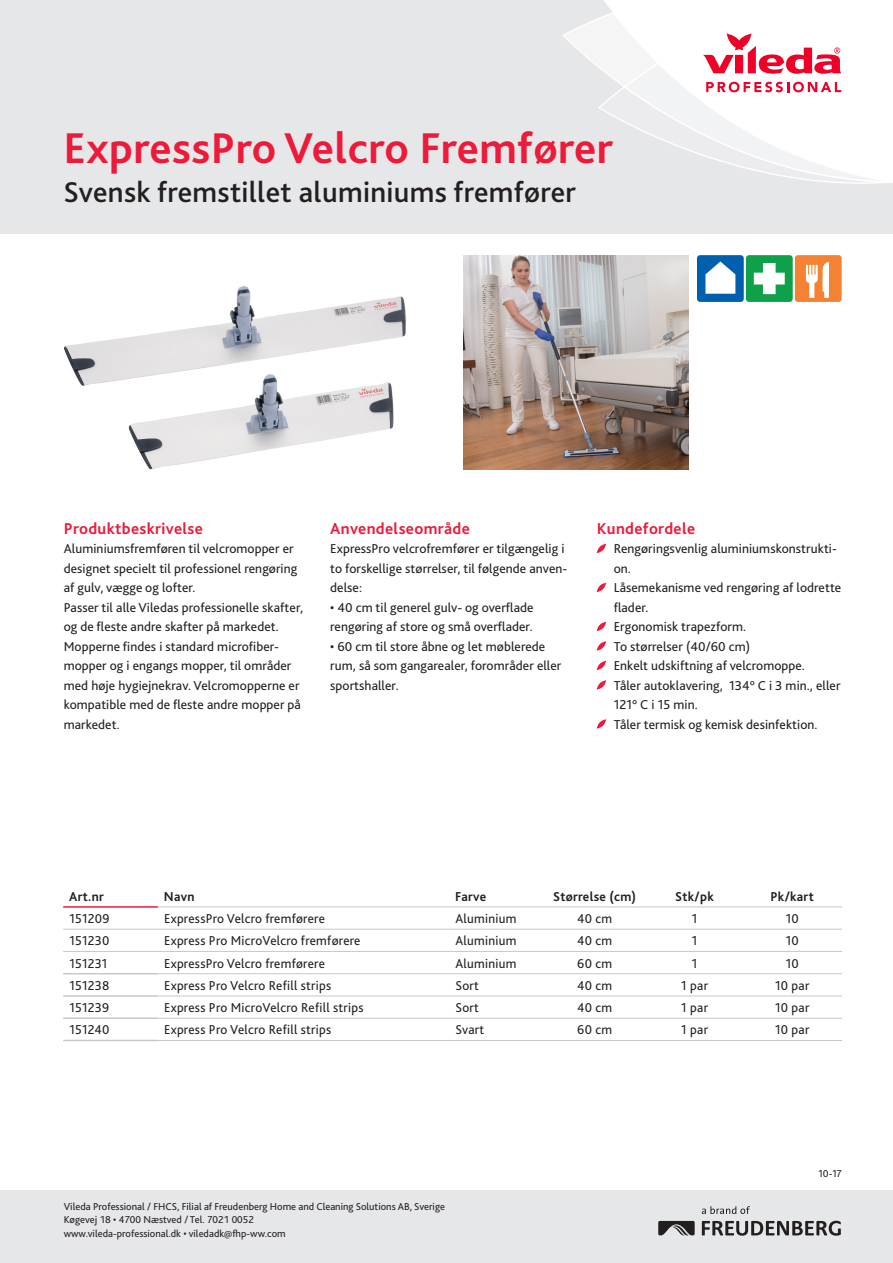
<style>
.page{position:relative;width:893px;height:1263px;background:#fff}
.page>*{position:absolute;margin:0;border:0;box-sizing:border-box;transform-origin:0 0}
.Headline{font:700 45px "Bliss 2";letter-spacing:.01em;color:#ed1a3a}
.Subline{font:500 30px "Bliss 2";letter-spacing:.01em;color:#231f20}
.Copy_cross_heading{font:700 16.5px "Bliss 2";letter-spacing:.02em;color:#ed1a3a}
.Copy_text{font:13.5px/19.5px "Bliss 2";letter-spacing:.005em;color:#231f20}
.Bullet_wings{font:13.5px/19.5px "Bliss 2";letter-spacing:.005em;color:#231f20}
.t1{font:700 13.5px "Bliss 2";letter-spacing:.02em;color:#231f20}
.Address{font:10.5px "Bliss 2";color:#231f20}
</style>
<div class="page">
<div style="left:0;top:0;width:893px;height:234px;background:#e6e7e9"></div>
<div style="left:0;top:1191px;width:893px;height:72px;background:#e6e7e9"></div>
<div style="left:604px;top:0;width:289px;height:11px;background:#fff"></div>
<svg style="left:562px;top:11px;width:331px;height:173px"></svg>
<svg style="left:702px;top:1221px;width:139px;height:15px"></svg>
<svg style="left:658px;top:1221px;width:37px;height:14px"></svg>
<svg style="left:702px;top:1206px;width:48px;height:8px"></svg>
<svg style="left:597px;top:544px;width:9px;height:9px"></svg>
<svg style="left:597px;top:583px;width:9px;height:9px"></svg>
<svg style="left:597px;top:622px;width:9px;height:9px"></svg>
<svg style="left:597px;top:641px;width:9px;height:10px"></svg>
<svg style="left:597px;top:661px;width:9px;height:9px"></svg>
<svg style="left:597px;top:680px;width:9px;height:10px"></svg>
<svg style="left:597px;top:719px;width:9px;height:10px"></svg>
<hr style="left:63px;top:906px;width:95px;height:2px;background:#ed1a3a">
<hr style="left:63px;top:929px;width:95px;height:1px;background:#c7c8ca">
<hr style="left:63px;top:973px;width:95px;height:1px;background:#c7c8ca">
<hr style="left:63px;top:995px;width:95px;height:2px;background:#c7c8ca">
<hr style="left:63px;top:1017px;width:95px;height:2px;background:#c7c8ca">
<hr style="left:63px;top:1040px;width:95px;height:1px;background:#c7c8ca">
<hr style="left:63px;top:951px;width:95px;height:1px;background:#c7c8ca">
<hr style="left:158px;top:906px;width:291px;height:1px;background:#c7c8ca">
<hr style="left:449px;top:906px;width:93px;height:1px;background:#c7c8ca">
<hr style="left:542px;top:906px;width:105px;height:1px;background:#c7c8ca">
<hr style="left:647px;top:906px;width:95px;height:1px;background:#c7c8ca">
<hr style="left:742px;top:906px;width:100px;height:1px;background:#c7c8ca">
<hr style="left:158px;top:929px;width:291px;height:1px;background:#c7c8ca">
<hr style="left:449px;top:929px;width:93px;height:1px;background:#c7c8ca">
<hr style="left:542px;top:929px;width:105px;height:1px;background:#c7c8ca">
<hr style="left:647px;top:929px;width:95px;height:1px;background:#c7c8ca">
<hr style="left:742px;top:929px;width:100px;height:1px;background:#c7c8ca">
<hr style="left:158px;top:951px;width:291px;height:1px;background:#c7c8ca">
<hr style="left:449px;top:951px;width:93px;height:1px;background:#c7c8ca">
<hr style="left:542px;top:951px;width:105px;height:1px;background:#c7c8ca">
<hr style="left:647px;top:951px;width:95px;height:1px;background:#c7c8ca">
<hr style="left:742px;top:951px;width:100px;height:1px;background:#c7c8ca">
<hr style="left:158px;top:973px;width:291px;height:1px;background:#c7c8ca">
<hr style="left:449px;top:973px;width:93px;height:1px;background:#c7c8ca">
<hr style="left:542px;top:973px;width:105px;height:1px;background:#c7c8ca">
<hr style="left:647px;top:973px;width:95px;height:1px;background:#c7c8ca">
<hr style="left:742px;top:973px;width:100px;height:1px;background:#c7c8ca">
<hr style="left:158px;top:995px;width:291px;height:1px;background:#c7c8ca">
<hr style="left:449px;top:995px;width:93px;height:1px;background:#c7c8ca">
<hr style="left:542px;top:995px;width:105px;height:1px;background:#c7c8ca">
<hr style="left:647px;top:995px;width:95px;height:1px;background:#c7c8ca">
<hr style="left:742px;top:995px;width:100px;height:1px;background:#c7c8ca">
<hr style="left:158px;top:1018px;width:291px;height:1px;background:#c7c8ca">
<hr style="left:449px;top:1018px;width:93px;height:1px;background:#c7c8ca">
<hr style="left:542px;top:1018px;width:105px;height:1px;background:#c7c8ca">
<hr style="left:647px;top:1018px;width:95px;height:1px;background:#c7c8ca">
<hr style="left:742px;top:1018px;width:100px;height:1px;background:#c7c8ca">
<hr style="left:158px;top:1040px;width:291px;height:1px;background:#c7c8ca">
<hr style="left:449px;top:1040px;width:93px;height:1px;background:#c7c8ca">
<hr style="left:542px;top:1040px;width:105px;height:1px;background:#c7c8ca">
<hr style="left:647px;top:1040px;width:95px;height:1px;background:#c7c8ca">
<hr style="left:742px;top:1040px;width:100px;height:1px;background:#c7c8ca">
<img style="left:464px;top:255px;width:224px;height:215px">
<div style="left:697px;top:255px;width:47px;height:47px;background:#0160ae;border-radius:3px"></div>
<svg style="left:705px;top:261px;width:30px;height:33px"></svg>
<div style="left:746px;top:255px;width:47px;height:47px;background:#0fa14a;border-radius:3px"></div>
<svg style="left:754px;top:263px;width:31px;height:31px"></svg>
<div style="left:795px;top:255px;width:47px;height:47px;background:#f48232;border-radius:3px"></div>
<svg style="left:806px;top:262px;width:23px;height:36px"></svg>
<img style="left:64px;top:286px;width:342px;height:184px">
<div style="left:276px;top:463px;width:57px;height:20px;background:#fff"></div>
<p class="Headline" style="left:63px;top:120px;width:551px">ExpressPro Velcro Fremfører</p>
<p class="Subline" style="left:63px;top:173px;width:514px">Svensk fremstillet aluminiums fremfører</p>
<p class="Copy_cross_heading" style="left:64px;top:518px;width:141px">Produktbeskrivelse</p>
<p class="Copy_text" style="left:64px;top:539px;width:235px">Aluminiumsfremføren til velcromopper er designet specielt til professionel rengøring af gulv, vægge og lofter.</p>
<p class="Copy_text" style="left:64px;top:597px;width:241px">Passer til alle Viledas professionelle skafter, og de fleste andre skafter på markedet.<br>Mopperne findes i standard microfiber&shy;mopper og i engangs mopper, til områder med høje hygiejnekrav. Velcromopperne er kompatible med de fleste andre mopper på markedet.</p>
<p class="Copy_cross_heading" style="left:330px;top:518px;width:141px">Anvendelseområde</p>
<p class="Copy_text" style="left:330px;top:539px;width:239px">ExpressPro velcrofremfører er tilgængelig i to forskellige størrelser, til følgende anven&shy;delse:</p>
<p class="Copy_text" style="left:330px;top:597px;width:205px">• 40 cm til generel gulv- og overflade rengøring af store og små overflader.</p>
<p class="Copy_text" style="left:330px;top:636px;width:233px">• 60 cm til store åbne og let møblerede rum, så som gangarealer, forområder eller sportshaller.</p>
<p class="Copy_cross_heading" style="left:597px;top:518px;width:100px">Kundefordele</p>
<p class="Bullet_wings" style="left:614px;top:539px;width:225px">Rengøringsvenlig aluminiumskonstrukti&shy;on.</p>
<p class="Bullet_wings" style="left:614px;top:578px;width:229px">Låsemekanisme ved rengøring af lodrette flader.</p>
<p class="Bullet_wings" style="left:614px;top:617px;width:134px">Ergonomisk trapezform.</p>
<p class="Bullet_wings" style="left:614px;top:636px;width:138px">To størrelser (40/60 cm)</p>
<p class="Bullet_wings" style="left:614px;top:656px;width:193px">Enkelt udskiftning af velcromoppe.</p>
<p class="Bullet_wings" style="left:614px;top:675px;width:228px">Tåler autoklavering, 134° C i 3 min., eller<br>121° C i 15 min.</p>
<p class="Bullet_wings" style="left:614px;top:714px;width:205px">Tåler termisk og kemisk desinfektion.</p>
<p class="t1" style="left:69px;top:888px;width:36px">Art.nr</p>
<p class="t1" style="left:164px;top:888px;width:32px">Navn</p>
<p class="t1" style="left:455px;top:888px;width:33px">Farve</p>
<p class="t1" style="left:553px;top:888px;width:85px">Størrelse (cm)</p>
<p class="t1" style="left:675px;top:888px;width:40px">Stk/pk</p>
<p class="t1" style="left:770px;top:888px;width:45px">Pk/kart</p>
<p class="Copy_text" style="left:69px;top:909px;width:42px">151209</p>
<p class="Copy_text" style="left:164px;top:909px;width:162px">ExpressPro Velcro fremførere</p>
<p class="Copy_text" style="left:455px;top:909px;width:63px">Aluminium</p>
<p class="Copy_text" style="left:577px;top:909px;width:37px">40 cm</p>
<p class="Copy_text" style="left:692px;top:909px;width:7px">1</p>
<p class="Copy_text" style="left:786px;top:909px;width:15px">10</p>
<p class="Copy_text" style="left:69px;top:931px;width:42px">151230</p>
<p class="Copy_text" style="left:164px;top:931px;width:198px">Express Pro MicroVelcro fremførere</p>
<p class="Copy_text" style="left:455px;top:931px;width:63px">Aluminium</p>
<p class="Copy_text" style="left:577px;top:931px;width:37px">40 cm</p>
<p class="Copy_text" style="left:692px;top:931px;width:7px">1</p>
<p class="Copy_text" style="left:786px;top:931px;width:15px">10</p>
<p class="Copy_text" style="left:69px;top:953px;width:39px">151231</p>
<p class="Copy_text" style="left:164px;top:953px;width:162px">ExpressPro Velcro fremførere</p>
<p class="Copy_text" style="left:455px;top:953px;width:63px">Aluminium</p>
<p class="Copy_text" style="left:577px;top:953px;width:36px">60 cm</p>
<p class="Copy_text" style="left:692px;top:953px;width:7px">1</p>
<p class="Copy_text" style="left:786px;top:953px;width:15px">10</p>
<p class="Copy_text" style="left:69px;top:976px;width:42px">151238</p>
<p class="Copy_text" style="left:164px;top:976px;width:169px">Express Pro Velcro Refill strips</p>
<p class="Copy_text" style="left:455px;top:976px;width:25px">Sort</p>
<p class="Copy_text" style="left:577px;top:976px;width:37px">40 cm</p>
<p class="Copy_text" style="left:681px;top:976px;width:28px">1 par</p>
<p class="Copy_text" style="left:775px;top:976px;width:36px">10 par</p>
<p class="Copy_text" style="left:69px;top:998px;width:41px">151239</p>
<p class="Copy_text" style="left:164px;top:998px;width:201px">Express Pro MicroVelcro Refill strips</p>
<p class="Copy_text" style="left:455px;top:998px;width:25px">Sort</p>
<p class="Copy_text" style="left:577px;top:998px;width:37px">40 cm</p>
<p class="Copy_text" style="left:681px;top:998px;width:28px">1 par</p>
<p class="Copy_text" style="left:775px;top:998px;width:36px">10 par</p>
<p class="Copy_text" style="left:69px;top:1020px;width:42px">151240</p>
<p class="Copy_text" style="left:164px;top:1020px;width:169px">Express Pro Velcro Refill strips</p>
<p class="Copy_text" style="left:455px;top:1020px;width:30px">Svart</p>
<p class="Copy_text" style="left:577px;top:1020px;width:36px">60 cm</p>
<p class="Copy_text" style="left:681px;top:1020px;width:28px">1 par</p>
<p class="Copy_text" style="left:775px;top:1020px;width:36px">10 par</p>
<p class="Address" style="left:64px;top:1200px;width:383px">Vileda Professional / FHCS, Filial af Freudenberg Home and Cleaning Solutions AB, Sverige</p>
<p class="Address" style="left:64px;top:1213px;width:192px">Køgevej 18 • 4700 Næstved / Tel. 7021 0052</p>
<p class="Address" style="left:64px;top:1227px;width:223px">www.vileda-professional.dk • viledadk@fhp-ww.com</p>
<p class="Address" style="left:818px;top:1167px;width:25px">10-17</p>
</div>
